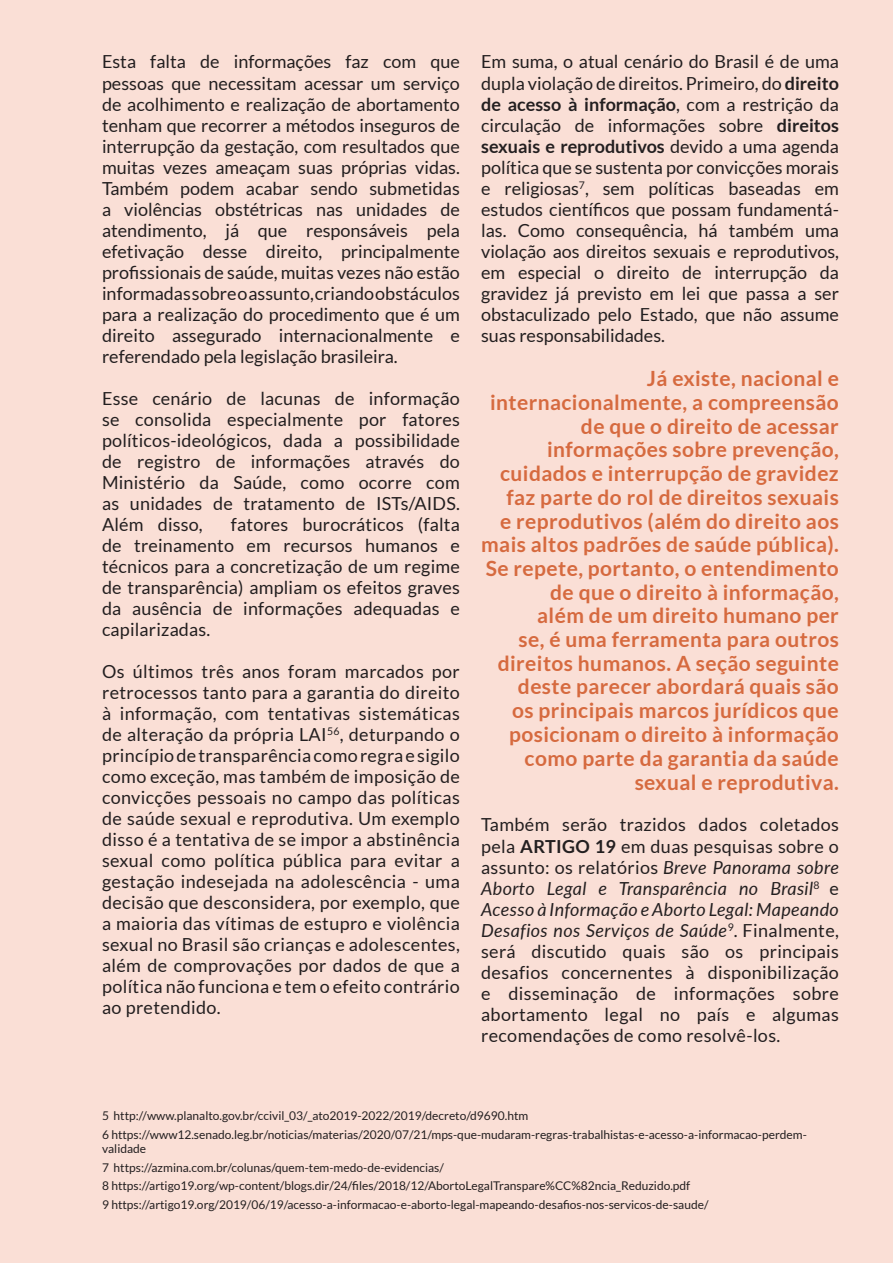
<style>
.page{position:relative;width:893px;height:1263px;background:#fadfd6}
.page>*{position:absolute;margin:0;border:0;box-sizing:border-box;transform-origin:0 0}
.t1{font:700 21px/23.7px "Lato";letter-spacing:.02em;color:#d66a3f;text-align:right}
.t2{font:18px/21px "Lato";letter-spacing:.01em;color:#231f20;text-align:justify}
.t3{font:12px/18.6px "Lato";color:#231f20}
.s1{font-weight:700}
.s2{font-style:italic}
</style>
<div class="page">
<p class="t2" style="left:102px;top:51px;width:359px">Esta falta de informações faz com que pessoas que necessitam acessar um serviço de acolhimento e realização de abortamento tenham que recorrer a métodos inseguros de interrupção da gestação, com resultados que muitas vezes ameaçam suas próprias vidas.<br>Também podem acabar sendo submetidas a violências obstétricas nas unidades de atendimento, já que responsáveis pela efetivação desse direito, principalmente profissionais de saúde, muitas vezes não estão informadas sobre o assunto, criando obstáculos para a realização do procedimento que é um direito assegurado internacionalmente e referendado pela legislação brasileira.</p>
<p class="t2" style="left:102px;top:387px;width:359px">Esse cenário de lacunas de informação se consolida especialmente por fatores políticos-ideológicos, dada a possibilidade de registro de informações através do Ministério da Saúde, como ocorre com as unidades de tratamento de ISTs/AIDS.<br>Além disso,</p>
<p class="t2" style="left:102px;top:513px;width:359px;text-indent:129px">fatores burocráticos (falta de treinamento em recursos humanos e técnicos para a concretização de um regime de transparência) ampliam os efeitos graves da ausência de informações adequadas e capilarizadas.</p>
<p class="t2" style="left:102px;top:660px;width:359px">Os últimos três anos foram marcados por retrocessos tanto para a garantia do direito à informação, com tentativas sistemáticas de alteração da própria LAI<sup>56</sup>, deturpando o princípio de transparência como regra e sigilo como exceção, mas também de imposição de convicções pessoais no campo das políticas de saúde sexual e reprodutiva. Um exemplo disso é a tentativa de se impor a abstinência sexual como política pública para evitar a gestação indesejada na adolescência - uma decisão que desconsidera, por exemplo, que a maioria das vítimas de estupro e violência sexual no Brasil são crianças e adolescentes, além de comprovações por dados de que a política não funciona e tem o efeito contrário ao pretendido.</p>
<p class="t2" style="left:481px;top:51px;width:359px">Em suma, o atual cenário do Brasil é de uma dupla violação de direitos. Primeiro, do <span class="s1">direito de acesso à informação</span>, com a restrição da circulação de informações sobre <span class="s1">direitos sexuais e reprodutivos</span> devido a uma agenda política que se sustenta por convicções morais e religiosas<sup>7</sup>, sem políticas baseadas em estudos científicos que possam fundamentá&shy;las. Como consequência, há também uma violação aos direitos sexuais e reprodutivos, em especial o direito de interrupção da gravidez já previsto em lei que passa a ser obstaculizado pelo Estado, que não assume suas responsabilidades.</p>
<p class="t1" style="left:481px;top:366px;width:359px">Já existe, nacional e internacionalmente, a compreensão de que o direito de acessar informações sobre prevenção, cuidados e interrupção de gravidez faz parte do rol de direitos sexuais<br>e reprodutivos (além do direito aos mais altos padrões de saúde pública).<br>Se repete, portanto, o entendimento de que o direito à informação,<br>além de um direito humano per<br>se, é uma ferramenta para outros direitos humanos. A seção seguinte deste parecer abordará quais são<br>os principais marcos jurídicos que posicionam o direito à informação como parte da garantia da saúde sexual e reprodutiva.</p>
<p class="t2" style="left:481px;top:814px;width:359px">Também serão trazidos dados coletados pela <span class="s1">ARTIGO 19</span> em duas pesquisas sobre o assunto: os relatórios <span class="s2">Breve Panorama sobre Aborto Legal e Transparência no Brasil</span><sup>8</sup> e <span class="s2">Acesso à Informação e Aborto Legal: Mapeando Desafios nos Serviços de Saúde</span><sup>9</sup>. Finalmente, será discutido quais são os principais desafios concernentes à disponibilização e disseminação de informações sobre abortamento legal no país e algumas recomendações de como resolvê-los.</p>
<p class="t3" style="left:102px;top:1106px;width:706px">5 http://www.planalto.gov.br/ccivil_03/_ato2019-2022/2019/decreto/d9690.htm<br>6 https://www12.senado.leg.br/noticias/materias/2020/07/21/mps-que-mudaram-regras-trabalhistas-e-acesso-a-informacao-perdem-</p>
<p class="t3" style="left:102px;top:1139px;width:608px">validade<br>7 https://azmina.com.br/colunas/quem-tem-medo-de-evidencias/<br>8 https://artigo19.org/wp-content/blogs.dir/24/files/2018/12/AbortoLegalTranspare%CC%82ncia_Reduzido.pdf<br>9 https://artigo19.org/2019/06/19/acesso-a-informacao-e-aborto-legal-mapeando-desafios-nos-servicos-de-saude/</p>
</div>
